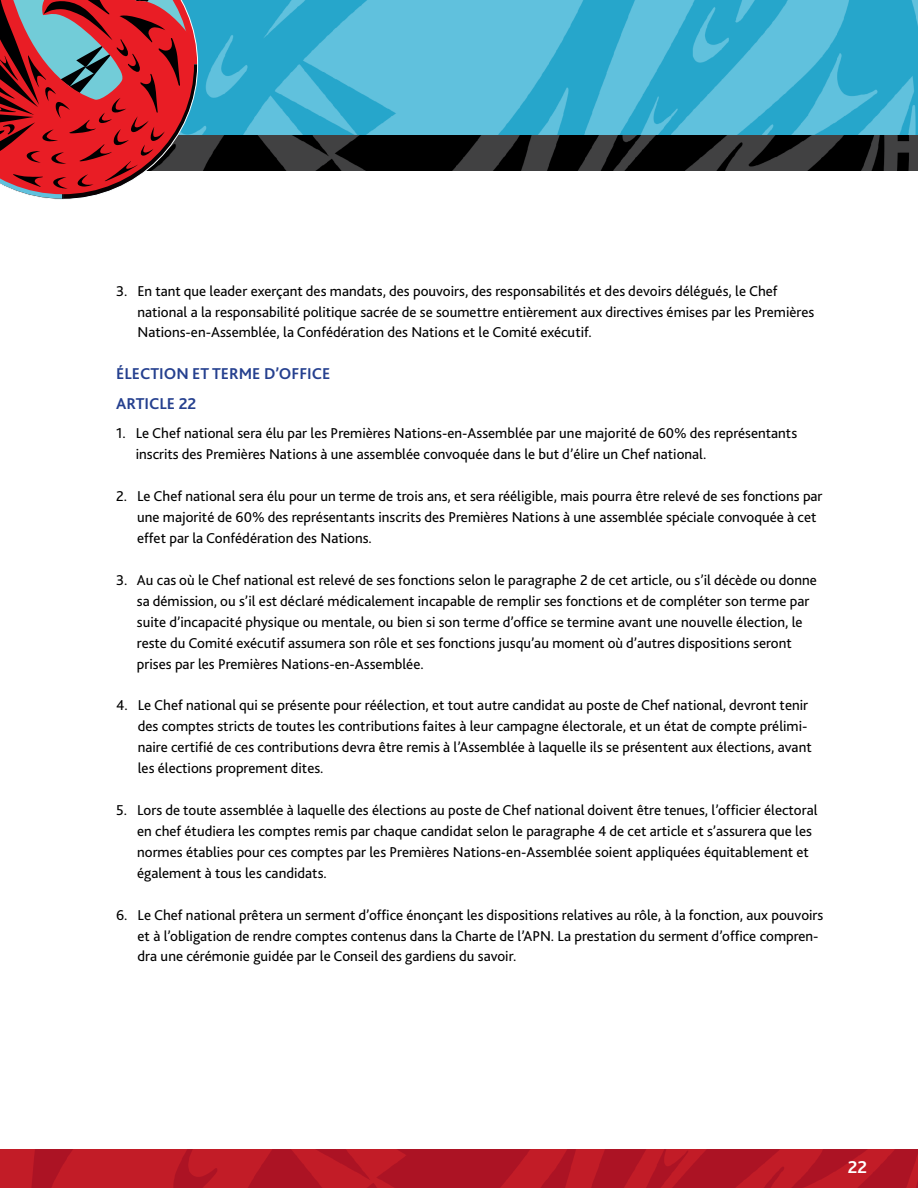
<style>
.page{position:relative;width:918px;height:1188px;background:#fff}
.page>*{position:absolute;margin:0;border:0;box-sizing:border-box;transform-origin:0 0}
.t1{font:700 18px "Bliss 2";color:#fff}
.Headers{font:700 16.5px "Bliss 2";color:#25408f}
.Body_Text{font:15px/20.9px "Bliss 2";color:#000}
</style>
<div class="page">
<img style="left:0;top:1149px;width:918px;height:39px">
<img style="left:198px;top:0;width:720px;height:135px">
<img style="left:198px;top:135px;width:720px;height:36px">
<svg style="left:0;top:0;width:198px;height:200px;background:#ae4148"></svg>
<p class="Body_Text" style="left:137px;top:280px;width:678px;text-indent:-21px">3. En tant que leader exerçant des mandats, des pouvoirs, des responsabilités et des devoirs délégués, le Chef national a la responsabilité politique sacrée de se soumettre entièrement aux directives émises par les Premières<br>Nations-en-Assemblée, la Confédération des Nations et le Comité exécutif.</p>
<p class="Headers" style="left:116px;top:364px;width:216px">ÉLECTION ET TERME D’OFFICE</p>
<p class="Headers" style="left:116px;top:393px;width:82px">ARTICLE 22</p>
<p class="Body_Text" style="left:136px;top:423px;width:663px;text-indent:-20px">1. Le Chef national sera élu par les Premières Nations-en-Assemblée par une majorité de 60% des représentants inscrits des Premières Nations à une assemblée convoquée dans le but d’élire un Chef national.</p>
<p class="Body_Text" style="left:137px;top:485px;width:687px;text-indent:-21px">2. Le Chef national sera élu pour un terme de trois ans, et sera rééligible, mais pourra être relevé de ses fonctions par une majorité de 60% des représentants inscrits des Premières Nations à une assemblée spéciale convoquée à cet effet par la Confédération des Nations.</p>
<p class="Body_Text" style="left:137px;top:569px;width:681px;text-indent:-21px">3. Au cas où le Chef national est relevé de ses fonctions selon le paragraphe 2 de cet article, ou s’il décède ou donne sa démission, ou s’il est déclaré médicalement incapable de remplir ses fonctions et de compléter son terme par suite d’incapacité physique ou mentale, ou bien si son terme d’office se termine avant une nouvelle élection, le reste du Comité exécutif assumera son rôle et ses fonctions jusqu’au moment où d’autres dispositions seront prises par les Premières Nations-en-Assemblée.</p>
<p class="Body_Text" style="left:138px;top:695px;width:675px;text-indent:-22px">4. Le Chef national qui se présente pour réélection, et tout autre candidat au poste de Chef national, devront tenir des comptes stricts de toutes les contributions faites à leur campagne électorale, et un état de compte prélimi&shy;naire certifié de ces contributions devra être remis à l’Assemblée à laquelle ils se présentent aux élections, avant les élections proprement dites.</p>
<p class="Body_Text" style="left:137px;top:799px;width:682px;text-indent:-21px">5. Lors de toute assemblée à laquelle des élections au poste de Chef national doivent être tenues, l’officier électoral en chef étudiera les comptes remis par chaque candidat selon le paragraphe 4 de cet article et s’assurera que les normes établies pour ces comptes par les Premières Nations-en-Assemblée soient appliquées équitablement et également à tous les candidats.</p>
<p class="Body_Text" style="left:138px;top:904px;width:687px;text-indent:-21px">6. Le Chef national prêtera un serment d’office énonçant les dispositions relatives au rôle, à la fonction, aux pouvoirs et à l’obligation de rendre comptes contenus dans la Charte de l’APN. La prestation du serment d’office compren&shy;dra une cérémonie guidée par le Conseil des gardiens du savoir.</p>
<p class="t1" style="left:848px;top:1156px;width:21px">22</p>
</div>
